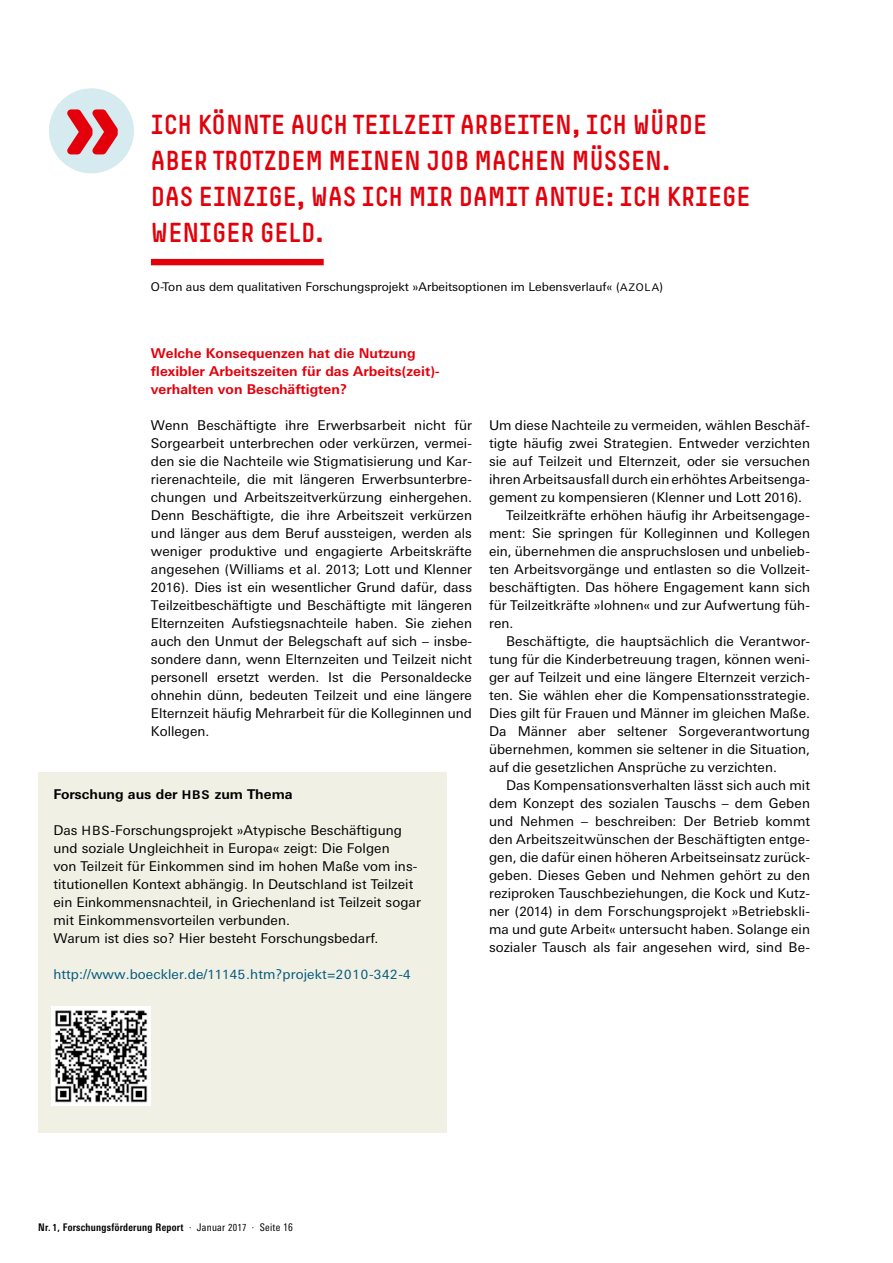
<style>
.page{position:relative;width:893px;height:1263px;background:#fff}
.page>*{position:absolute;margin:0;border:0;box-sizing:border-box;transform-origin:0 0}
.t1{font:27px/36px "Simple HBS";color:#e3000b}
.t2{font:13.5px/18px "Univers Next Pro";letter-spacing:.005em;color:#000;text-align:justify}
.t3{font:700 13.5px/18px "Univers Next Pro";color:#e3000b}
.t4{font:13.5px "Univers Next Pro";letter-spacing:.005em;color:#00597c}
.t5{font:700 13.5px "Univers Next Pro";color:#000}
.t6{font:12px "Univers Next Pro";color:#000}
.t7{font:700 condensed 10.5px "Univers Next Pro";letter-spacing:.025em;color:#000}
.s1{font-size:10.5px}
.s2{font-size:12.75px}
.s3{font-size:12px}
.s4{font-size:9.75px}
.s5{font-weight:400}
.s6{font-weight:400;font-size:9.75px}
</style>
<div class="page">
<div style="left:38px;top:772px;width:408px;height:360px;background:#f1f0e5"></div>
<img style="left:52px;top:1006px;width:99px;height:99px">
<div style="left:151px;top:259px;width:173px;height:6px;background:#e3000b"></div>
<div style="left:49px;top:88px;width:85px;height:85px;background:#d6ebef;border-radius:50%"></div>
<svg style="left:67px;top:109px;width:51px;height:45px"></svg>
<h1 class="t1" style="left:151px;top:107px;width:601px">ICH KÖNNTE AUCH TEILZEIT ARBEITEN, ICH WÜRDE ABER TROTZDEM MEINEN JOB MACHEN MÜSSEN.<br>DAS EINZIGE, WAS ICH MIR DAMIT ANTUE: ICH KRIEGE WENIGER GELD.</h1>
<p class="t6" style="left:151px;top:280px;width:514px">O-Ton aus dem qualitativen Forschungsprojekt »Arbeitsoptionen im Lebensverlauf« (<span class="s1">AZOLA</span>)</p>
<p class="t3" style="left:151px;top:344px;width:289px">Welche Konsequenzen hat die Nutzung flexibler Arbeitszeiten für das Arbeits(zeit)- verhalten von Beschäftigten?</p>
<p class="t2" style="left:151px;top:417px;width:323px">Wenn Beschäftigte ihre Erwerbsarbeit nicht für Sorgearbeit unterbrechen oder verkürzen, vermei&shy;den sie die Nachteile wie Stigmatisierung und Kar&shy;rierenachteile, die mit längeren Erwerbsunterbre&shy;chungen und Arbeitszeitverkürzung einhergehen.<br>Denn Beschäftigte, die ihre Arbeitszeit verkürzen und länger aus dem Beruf aussteigen, werden als weniger produktive und engagierte Arbeitskräfte angesehen (Williams et al. <span class="s2">2013</span>; Lott und Klenner <span class="s2">2016</span>). Dies ist ein wesentlicher Grund dafür, dass Teilzeitbeschäftigte und Beschäftigte mit längeren Elternzeiten Aufstiegsnachteile haben. Sie ziehen auch den Unmut der Belegschaft auf sich – insbe&shy;sondere dann, wenn Elternzeiten und Teilzeit nicht personell ersetzt werden. Ist die Personaldecke ohnehin dünn, bedeuten Teilzeit und eine längere Elternzeit häufig Mehrarbeit für die Kolleginnen und Kollegen.</p>
<p class="t2" style="left:489px;top:416px;width:323px">Um diese Nachteile zu vermeiden, wählen Beschäf-</p>
<p class="t2" style="left:489px;top:434px;width:323px">tigte häufig zwei Strategien. Entweder verzichten</p>
<p class="t2" style="left:489px;top:452px;width:323px">sie auf Teilzeit und Elternzeit, oder sie versuchen</p>
<p class="t2" style="left:489px;top:470px;width:321px">ihren Arbeitsausfall durch ein erhöhtes Arbeitsenga-</p>
<p class="t2" style="left:489px;top:488px;width:315px">gement zu kompensieren (Klenner und Lott <span class="s2">2016</span>).</p>
<p class="t2" style="left:506px;top:507px;width:306px">Teilzeitkräfte erhöhen häufig ihr Arbeitsengage-</p>
<p class="t2" style="left:489px;top:525px;width:323px">ment: Sie springen für Kolleginnen und Kollegen</p>
<p class="t2" style="left:489px;top:543px;width:323px">ein, übernehmen die anspruchslosen und unbelieb-</p>
<p class="t2" style="left:489px;top:561px;width:323px">ten Arbeitsvorgänge und entlasten so die Vollzeit-</p>
<p class="t2" style="left:489px;top:579px;width:323px">beschäftigten. Das höhere Engagement kann sich</p>
<p class="t2" style="left:489px;top:597px;width:323px">für Teilzeitkräfte »lohnen« und zur Aufwertung füh-</p>
<p class="t2" style="left:489px;top:614px;width:26px">ren.</p>
<p class="t2" style="left:506px;top:632px;width:306px">Beschäftigte, die hauptsächlich die Verantwor-</p>
<p class="t2" style="left:489px;top:650px;width:323px">tung für die Kinderbetreuung tragen, können weni-</p>
<p class="t2" style="left:489px;top:668px;width:323px">ger auf Teilzeit und eine längere Elternzeit verzich-</p>
<p class="t2" style="left:489px;top:686px;width:323px">ten. Sie wählen eher die Kompensationsstrategie.</p>
<p class="t2" style="left:489px;top:704px;width:323px">Dies gilt für Frauen und Männer im gleichen Maße.</p>
<p class="t2" style="left:489px;top:722px;width:323px">Da Männer aber seltener Sorgeverantwortung</p>
<p class="t2" style="left:489px;top:740px;width:323px">übernehmen, kommen sie seltener in die Situation,</p>
<p class="t2" style="left:489px;top:758px;width:289px">auf die gesetzlichen Ansprüche zu verzichten.</p>
<p class="t2" style="left:506px;top:776px;width:306px">Das Kompensationsverhalten lässt sich auch mit</p>
<p class="t2" style="left:489px;top:794px;width:322px">dem Konzept des sozialen Tauschs – dem Geben</p>
<p class="t2" style="left:489px;top:812px;width:323px">und Nehmen – beschreiben: Der Betrieb kommt</p>
<p class="t2" style="left:489px;top:830px;width:323px">den Arbeitszeitwünschen der Beschäftigten entge-</p>
<p class="t2" style="left:489px;top:848px;width:323px">gen, die dafür einen höheren Arbeitseinsatz zurück-</p>
<p class="t2" style="left:489px;top:866px;width:323px">geben. Dieses Geben und Nehmen gehört zu den</p>
<p class="t2" style="left:489px;top:884px;width:323px">reziproken Tauschbeziehungen, die Kock und Kutz-</p>
<p class="t2" style="left:489px;top:903px;width:323px">ner (<span class="s2">2014</span>) in dem Forschungsprojekt »Betriebskli-</p>
<p class="t2" style="left:489px;top:921px;width:322px">ma und gute Arbeit« untersucht haben. Solange ein</p>
<p class="t2" style="left:489px;top:939px;width:323px">sozialer Tausch als fair angesehen wird, sind Be-</p>
<p class="t5" style="left:53px;top:786px;width:241px">Forschung aus der <span class="s3">HBS</span> zum Thema</p>
<p class="t2" style="left:53px;top:822px;width:369px;text-align:left">Das <span class="s2">HBS</span>-Forschungsprojekt »Atypische Beschäftigung und soziale Ungleichheit in Europa« zeigt: Die Folgen<br>von Teilzeit für Einkommen sind im hohen Maße vom ins&shy;titutionellen Kontext abhängig. In Deutschland ist Teilzeit ein Einkommensnachteil, in Griechenland ist Teilzeit sogar mit Einkommensvorteilen verbunden.<br>Warum ist dies so? Hier besteht Forschungsbedarf.</p>
<p class="t4" style="left:53px;top:967px;width:359px">http://www.boeckler.de/<span class="s2">11145</span>.htm?projekt=<span class="s2">2010</span>-<span class="s2">342</span>-<span class="s2">4</span></p>
<p class="t7" style="left:38px;top:1221px;width:256px">Nr. <span class="s4">1</span>, Forschungsförderung Report <span class="s5">· Januar</span> <span class="s6">2017</span> <span class="s5">· Seite 16</span></p>
</div>
